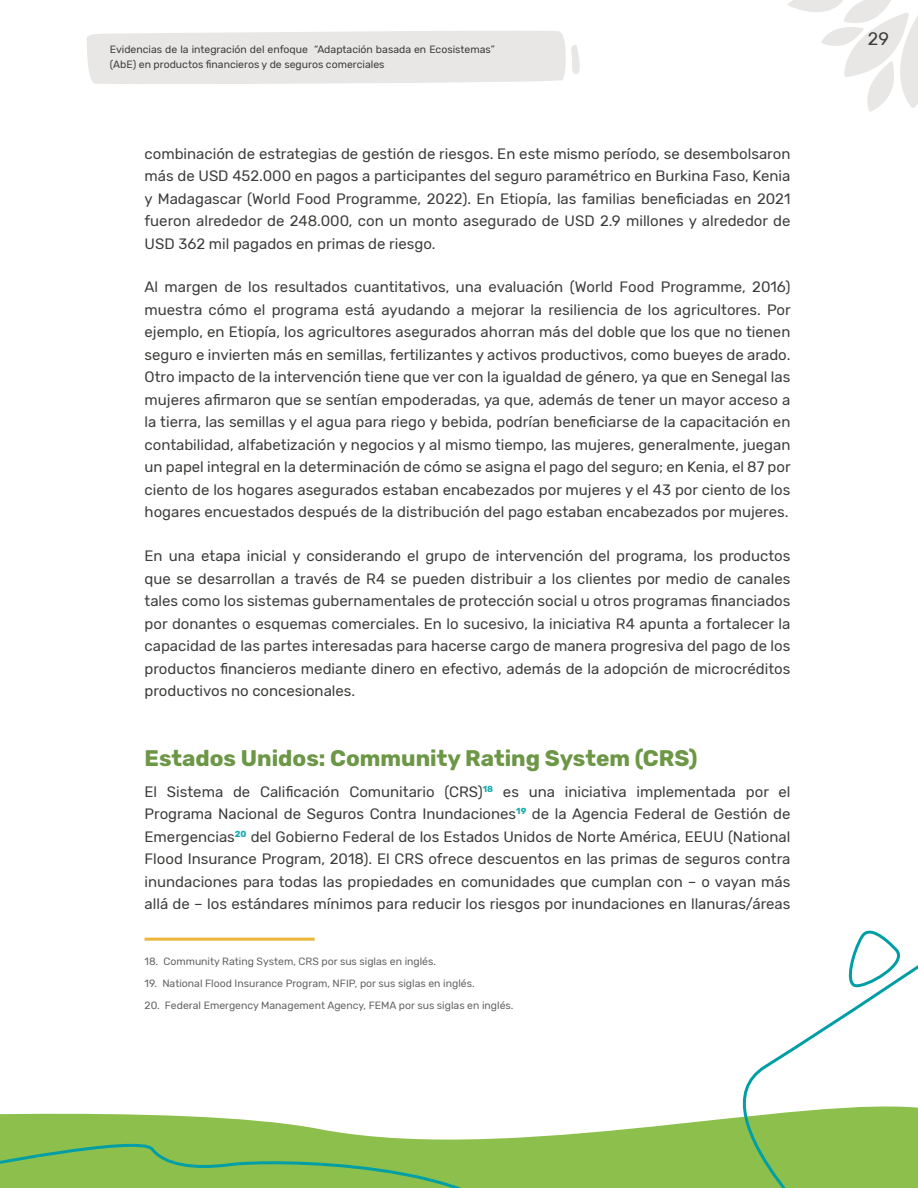
<style>
.page{position:relative;width:918px;height:1188px;background:#fff}
.page>*{position:absolute;margin:0;border:0;box-sizing:border-box;transform-origin:0 0}
.t1{font:700 22.5px "Rubik";color:#6c9746}
.t2{font:18px "Rubik";color:#3c3c3b}
.t3{font:15px/22.5px "Rubik";color:#3c3c3b;text-align:justify}
.t4{font:10.5px "Rubik";color:#646363}
.t5{font:10.5px/15px "Rubik";color:#3c3c3b}
</style>
<div class="page">
<svg style="left:532px;top:1123px;width:151px;height:65px;background:#9ac661"></svg>
<svg style="left:0;top:1113px;width:532px;height:75px"></svg>
<svg style="left:683px;top:965px;width:235px;height:223px"></svg>
<svg style="left:845px;top:930px;width:64px;height:62px"></svg>
<svg style="left:788px;top:0;width:130px;height:112px"></svg>
<div style="left:87px;top:31px;width:493px;height:53px;background:#e8e7e6"></div>
<hr style="left:145px;top:938px;width:170px;height:3px;background:#ecb538">
<p class="t5" style="left:110px;top:42px;width:386px">Evidencias de la integración del enfoque “Adaptación basada en Ecosistemas” (AbE) en productos financieros y de seguros comerciales</p>
<p class="t3" style="left:145px;top:143px;width:647px">combinación de estrategias de gestión de riesgos. En este mismo período, se desembolsaron más de USD 452.000 en pagos a participantes del seguro paramétrico en Burkina Faso, Kenia y Madagascar (World Food Programme, 2022). En Etiopía, las familias beneficiadas en 2021 fueron alrededor de 248.000, con un monto asegurado de USD 2.9 millones y alrededor de USD 362 mil pagados en primas de riesgo.</p>
<p class="t3" style="left:145px;top:276px;width:648px">Al margen de los resultados cuantitativos, una evaluación (World Food Programme, 2016) muestra cómo el programa está ayudando a mejorar la resiliencia de los agricultores. Por ejemplo, en Etiopía, los agricultores asegurados ahorran más del doble que los que no tienen seguro e invierten más en semillas, fertilizantes y activos productivos, como bueyes de arado.<br>Otro impacto de la intervención tiene que ver con la igualdad de género, ya que en Senegal las mujeres afirmaron que se sentían empoderadas, ya que, además de tener un mayor acceso a la tierra, las semillas y el agua para riego y bebida, podrían beneficiarse de la capacitación en contabilidad, alfabetización y negocios y al mismo tiempo, las mujeres, generalmente, juegan un papel integral en la determinación de cómo se asigna el pago del seguro; en Kenia, el 87 por ciento de los hogares asegurados estaban encabezados por mujeres y el 43 por ciento de los hogares encuestados después de la distribución del pago estaban encabezados por mujeres.</p>
<p class="t3" style="left:145px;top:545px;width:647px">En una etapa inicial y considerando el grupo de intervención del programa, los productos que se desarrollan a través de R4 se pueden distribuir a los clientes por medio de canales tales como los sistemas gubernamentales de protección social u otros programas financiados por donantes o esquemas comerciales. En lo sucesivo, la iniciativa R4 apunta a fortalecer la capacidad de las partes interesadas para hacerse cargo de manera progresiva del pago de los productos financieros mediante dinero en efectivo, además de la adopción de microcréditos productivos no concesionales.</p>
<h1 class="t1" style="left:145px;top:745px;width:555px">Estados Unidos: Community Rating System (CRS)</h1>
<p class="t3" style="left:145px;top:781px;width:647px">El Sistema de Calificación Comunitario (CRS)<sup>18</sup> es una iniciativa implementada por el Programa Nacional de Seguros Contra Inundaciones<sup>19</sup> de la Agencia Federal de Gestión de Emergencias<sup>20</sup> del Gobierno Federal de los Estados Unidos de Norte América, EEUU (National Flood Insurance Program, 2018). El CRS ofrece descuentos en las primas de seguros contra inundaciones para todas las propiedades en comunidades que cumplan con – o vayan más allá de – los estándares mínimos para reducir los riesgos por inundaciones en llanuras/áreas</p>
<p class="t4" style="left:145px;top:956px;width:293px">18. Community Rating System, CRS por sus siglas en inglés.</p>
<p class="t4" style="left:145px;top:978px;width:332px">19. National Flood Insurance Program, NFIP, por sus siglas en inglés.</p>
<p class="t4" style="left:145px;top:1000px;width:370px">20. Federal Emergency Management Agency, FEMA por sus siglas en inglés.</p>
<p class="t2" style="left:868px;top:29px;width:23px">29</p>
</div>
